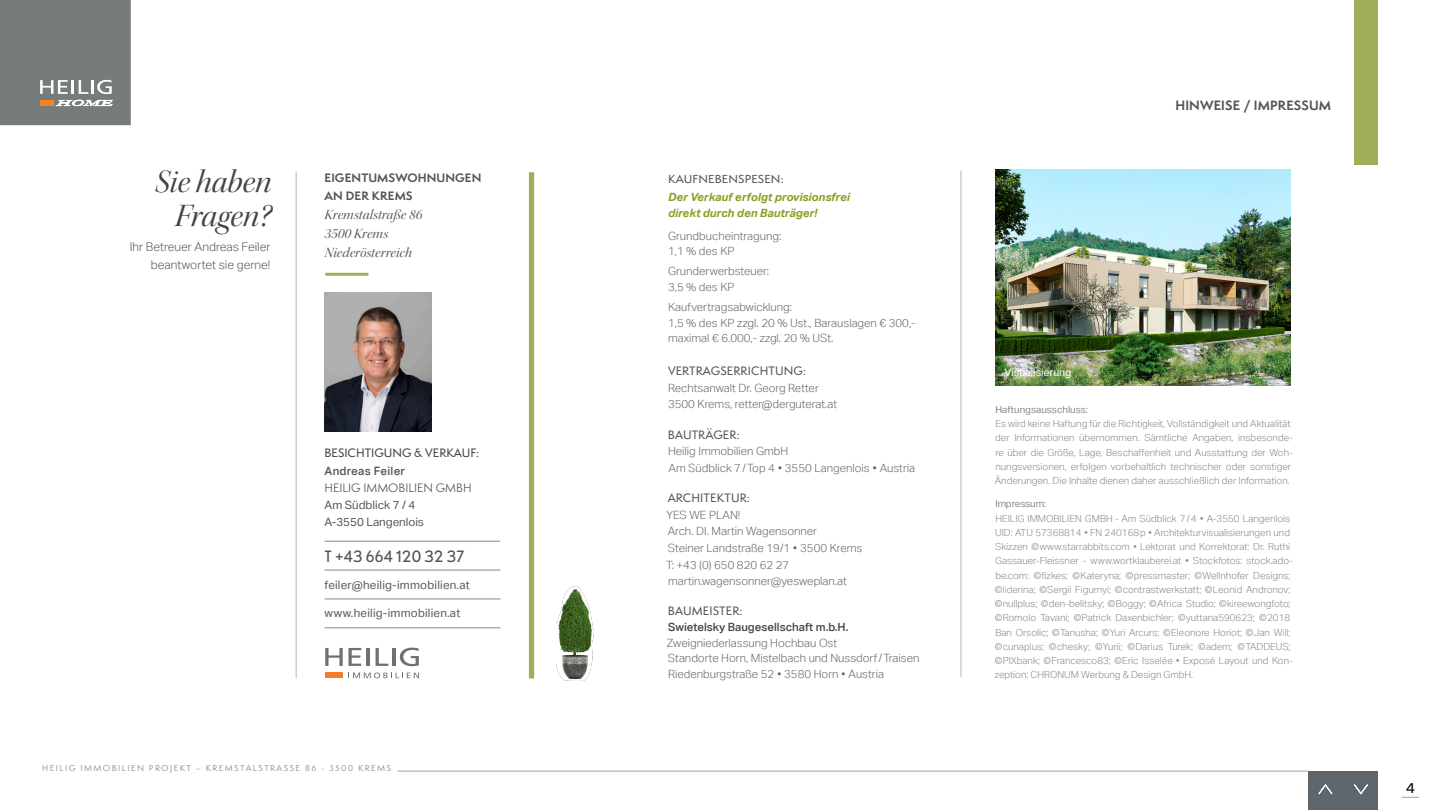
<style>
.page{position:relative;width:1440px;height:810px;background:#fff}
.page>*{position:absolute;margin:0;border:0;box-sizing:border-box;transform-origin:0 0}
.t1{font:33.08px/33.8px "Kepler Std It Disp";color:#444443;text-align:center}
.t2{font:15.67px "Nobel";letter-spacing:.03em;color:#555}
.t3{font:14.85px "Basic Sans";color:#000}
.t4{font:14.17px "Kepler Std It Disp";letter-spacing:.01em;color:#555}
.t5{font:700 12.45px "Semplicita Pro";letter-spacing:.01em;color:#555}
.t6{font:300 12px "Aktiv Grotesk";color:#555}
.t7{font:11.55px "Aktiv Grotesk";letter-spacing:.02em;color:#555}
.t8{font:11.55px "Aktiv Grotesk";color:#555}
.t9{font:500 11.55px "Aktiv Grotesk";letter-spacing:.02em;color:#555}
.t10{font:300 11.4px/15.9px "Aktiv Grotesk";color:#5f666b}
.t11{font:italic 700 11.4px "Aktiv Grotesk";color:#8c9e1f}
.t12{font:500 11.4px "Aktiv Grotesk";color:#444443}
.t13{font:500 11.25px "Semplicita Pro";letter-spacing:.01em;color:#555}
.t14{font:700 11.25px "Semplicita Pro";letter-spacing:.01em;color:#555}
.t15{font:500 11.25px "Semplicita Pro";color:#444443}
.t16{font:11.25px "Semplicita Pro";color:#555}
.t17{font:500 10.65px "Semplicita Pro";letter-spacing:.01em;color:#555;scale:1.05 1}
.t18{font:10.5px "Aktiv Grotesk";color:#fff}
.t19{font:300 9.75px/14.2px "Aktiv Grotesk";color:#868686}
.t20{font:9.75px "Aktiv Grotesk";color:#868686}
.t21{font:7.95px "Semplicita Pro";letter-spacing:.17em;color:#868686;scale:1.04 1}
</style>
<div class="page">
<div style="left:1344px;top:771px;width:34px;height:39px;background:#5f666b"></div>
<svg style="left:1354px;top:784px;width:14px;height:10px"></svg>
<div style="left:1308px;top:771px;width:35px;height:39px;background:#5f666b"></div>
<svg style="left:1319px;top:784px;width:13px;height:10px"></svg>
<hr style="left:296px;top:172px;width:1px;height:506px;background:#b7b7b6">
<hr style="left:961px;top:170px;width:1px;height:507px;background:#b7b7b6">
<img style="left:325px;top:292px;width:107px;height:140px">
<hr style="left:325px;top:273px;width:43px;height:3px;background:#9faf58">
<hr style="left:325px;top:541px;width:175px;height:1px;background:#868686">
<hr style="left:325px;top:570px;width:175px;height:1px;background:#868686">
<hr style="left:325px;top:599px;width:175px;height:1px;background:#868686">
<hr style="left:325px;top:628px;width:175px;height:1px;background:#868686">
<div style="left:529px;top:172px;width:5px;height:506px;background:#9faf58"></div>
<img style="left:995px;top:169px;width:295px;height:217px">
<svg style="left:325px;top:648px;width:36px;height:18px"></svg>
<hr style="left:366px;top:648px;width:4px;height:18px;background:#6d7177">
<svg style="left:376px;top:648px;width:12px;height:18px"></svg>
<hr style="left:392px;top:648px;width:3px;height:18px;background:#6d7177">
<svg style="left:400px;top:648px;width:19px;height:18px"></svg>
<div style="left:325px;top:673px;width:18px;height:5px;background:#f47c31"></div>
<svg style="left:353px;top:673px;width:66px;height:5px"></svg>
<div style="left:1354px;top:0;width:24px;height:165px;background:#9faf58"></div>
<hr style="left:398px;top:771px;width:910px;height:1px;background:#a6a6a6">
<svg style="left:1402px;top:797px;width:17px;height:1px"></svg>
<img style="left:557px;top:587px;width:36px;height:93px">
<svg style="left:0;top:0;width:131px;height:126px;background:#7e8081"></svg>
<p class="t1" style="left:155px;top:165px;width:117px">Sie haben<br>Fragen?</p>
<p class="t6" style="left:130px;top:239px;width:142px">Ihr Betreuer Andreas Feiler</p>
<p class="t6" style="left:151px;top:257px;width:121px">beantwortet sie gerne!</p>
<p class="t14" style="left:325px;top:169px;width:158px">EIGENTUMSWOHNUNGEN</p>
<p class="t14" style="left:325px;top:187px;width:90px">AN DER KREMS</p>
<p class="t4" style="left:325px;top:207px;width:99px">Kremstalstraße 86</p>
<p class="t4" style="left:325px;top:226px;width:65px">3500 Krems</p>
<p class="t4" style="left:325px;top:244px;width:89px">Niederösterreich</p>
<p class="t15" style="left:325px;top:445px;width:156px">BESICHTIGUNG &amp; VERKAUF:</p>
<p class="t9" style="left:325px;top:463px;width:82px">Andreas Feiler</p>
<p class="t16" style="left:325px;top:480px;width:149px">HEILIG IMMOBILIEN GMBH</p>
<p class="t8" style="left:325px;top:498px;width:92px">Am Südblick 7 / 4</p>
<p class="t8" style="left:325px;top:515px;width:101px">A-3550 Langenlois</p>
<p class="t2" style="left:325px;top:547px;width:141px">T +43 664 120 32 37</p>
<p class="t7" style="left:325px;top:578px;width:147px">feiler@heilig-immobilien.at</p>
<p class="t7" style="left:325px;top:606px;width:137px">www.heilig-immobilien.at</p>
<p class="t21" style="left:42px;top:763px;width:337px">HEILIG IMMOBILIEN PROJEKT – KREMSTALSTRASSE 86 - 3500 KREMS</p>
<p class="t17" style="left:668px;top:171px;width:112px">KAUFNEBENSPESEN:</p>
<p class="t11" style="left:668px;top:190px;width:183px">Der Verkauf erfolgt provisionsfrei</p>
<p class="t11" style="left:668px;top:205px;width:151px">direkt durch den Bauträger!</p>
<p class="t10" style="left:668px;top:228px;width:115px">Grundbucheintragung:</p>
<p class="t10" style="left:668px;top:243px;width:68px">1,1 % des KP</p>
<p class="t10" style="left:668px;top:263px;width:103px">Grunderwerbsteuer:</p>
<p class="t10" style="left:668px;top:279px;width:68px">3,5 % des KP</p>
<p class="t10" style="left:668px;top:299px;width:126px">Kaufvertragsabwicklung:</p>
<p class="t10" style="left:668px;top:315px;width:249px">1,5 % des KP zzgl. 20 % Ust., Barauslagen € 300,- maximal € 6.000,- zzgl. 20 % USt.</p>
<p class="t13" style="left:668px;top:363px;width:139px">VERTRAGSERRICHTUNG:</p>
<p class="t10" style="left:668px;top:380px;width:152px">Rechtsanwalt Dr. Georg Retter</p>
<p class="t10" style="left:668px;top:397px;width:171px">3500 Krems, retter@derguterat.at</p>
<p class="t13" style="left:668px;top:426px;width:73px">BAUTRÄGER:</p>
<p class="t10" style="left:668px;top:443px;width:122px">Heilig Immobilien GmbH</p>
<p class="t10" style="left:669px;top:460px;width:248px">Am Südblick 7/Top 4 • 3550 Langenlois • Austria</p>
<p class="t13" style="left:668px;top:490px;width:84px">ARCHITEKTUR:</p>
<p class="t10" style="left:666px;top:507px;width:75px">YES WE PLAN!</p>
<p class="t10" style="left:668px;top:523px;width:151px">Arch. DI. Martin Wagensonner</p>
<p class="t10" style="left:668px;top:540px;width:196px">Steiner Landstraße 19/1 • 3500 Krems</p>
<p class="t10" style="left:666px;top:557px;width:125px">T: +43 (0) 650 820 62 27</p>
<p class="t10" style="left:668px;top:573px;width:180px">martin.wagensonner@yesweplan.at</p>
<p class="t13" style="left:668px;top:603px;width:76px">BAUMEISTER:</p>
<p class="t12" style="left:668px;top:620px;width:182px">Swietelsky Baugesellschaft m.b.H.</p>
<p class="t10" style="left:667px;top:635px;width:172px">Zweigniederlassung Hochbau Ost</p>
<p class="t10" style="left:668px;top:650px;width:253px">Standorte Horn, Mistelbach und Nussdorf/Traisen</p>
<p class="t10" style="left:668px;top:666px;width:217px">Riedenburgstraße 52 • 3580 Horn • Austria</p>
<p class="t5" style="left:1176px;top:96px;width:157px">HINWEISE / IMPRESSUM</p>
<p class="t18" style="left:1005px;top:366px;width:68px">Visualisierung</p>
<p class="t20" style="left:995px;top:404px;width:94px">Haftungsausschluss:</p>
<p class="t19" style="left:995px;top:416px;width:300px">Es wird keine Haftung für die Richtigkeit, Vollständigkeit und Aktualität der Informationen übernommen. Sämtliche Angaben, insbesonde&shy;re über die Größe, Lage, Beschaffenheit und Ausstattung der Woh&shy;nungsversionen, erfolgen vorbehaltlich technischer oder sonstiger Änderungen. Die Inhalte dienen daher ausschließlich der Information.</p>
<p class="t20" style="left:995px;top:498px;width:52px">Impressum:</p>
<p class="t19" style="left:995px;top:511px;width:300px">HEILIG IMMOBILIEN GMBH - Am Südblick 7/4 • A-3550 Langenlois UID: ATU 57368814 • FN 240168 p • Architekturvisualisierungen und Skizzen © www.starrabbits.com • Lektorat und Korrektorat: Dr. Ruthi Gassauer-Fleissner - www.wortklauberei.at • Stockfotos: stock.ado&shy;be.com: ©fizkes; ©Kateryna; ©pressmaster; ©Wellnhofer Designs; ©liderina; ©Sergii Figurnyi; ©contrastwerkstatt; ©Leonid Andronov; ©nullplus; ©den-belitsky; ©Boggy; ©Africa Studio; ©kireewongfoto; ©Romolo Tavani; ©Patrick Daxenbichler; ©yuttana590623; ©2018<br>Ban Orsolic; ©Tanusha; ©Yuri Arcurs; ©Eleonore Horiot; ©Jan Will; ©cunaplus; ©chesky; ©Yurii; ©Darius Turek; ©adem; ©TADDEUS; ©PIXbank; ©Francesco83; ©Eric Isselée • Exposé Layout und Kon&shy;zeption: CHRONUM Werbung &amp; Design GmbH.</p>
<p class="t3" style="left:1406px;top:779px;width:10px">4</p>
</div>
